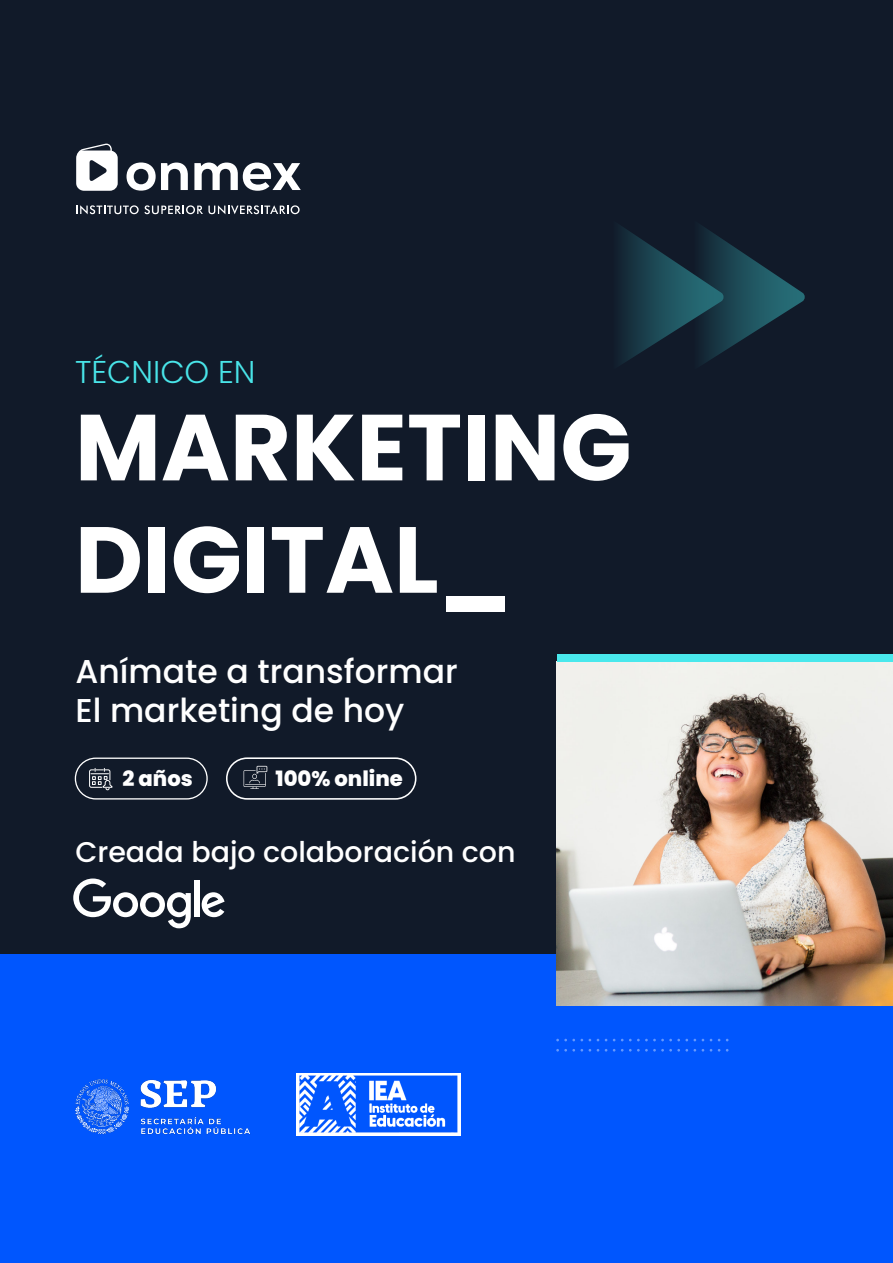
<style>
.page{position:relative;width:893px;height:1263px;background:#fff}
.page>*{position:absolute;margin:0;border:0;box-sizing:border-box;transform-origin:0 0}
.t1{font:700 93.6px/112.4px "Poppins";color:#fff}
.t2{font:500 33px/39.6px "Poppins";color:#fff}
.t3{font:300 31.5px "Poppins";color:#49e4e8}
.t4{font:500 28.5px "Poppins";color:#fff}
.t5{font:800 21.15px "Poppins";color:#fff}
</style>
<div class="page">
<div style="left:0;top:0;width:893px;height:954px;background:#111a29"></div>
<div style="left:0;top:954px;width:893px;height:309px;background:#0056fe"></div>
<svg style="left:621px;top:226px;width:184px;height:138px"></svg>
<svg style="left:127px;top:162px;width:61px;height:29px"></svg>
<svg style="left:194px;top:163px;width:107px;height:28px"></svg>
<svg style="left:76px;top:144px;width:42px;height:47px"></svg>
<svg style="left:76px;top:205px;width:224px;height:9px"></svg>
<div style="left:226px;top:757px;width:190px;height:43px;border:2px solid #fff;border-radius:20px"></div>
<svg style="left:244px;top:766px;width:23px;height:23px"></svg>
<div style="left:75px;top:757px;width:133px;height:42px;border:1px solid #fff;border-radius:20px"></div>
<svg style="left:89px;top:768px;width:24px;height:23px"></svg>
<svg style="left:556px;top:1049px;width:27px;height:2px"></svg>
<svg style="left:556px;top:1039px;width:27px;height:2px"></svg>
<svg style="left:621px;top:1049px;width:75px;height:2px"></svg>
<svg style="left:621px;top:1039px;width:75px;height:2px"></svg>
<img style="left:557px;top:662px;width:336px;height:343px">
<div style="left:557px;top:654px;width:336px;height:8px;background:#49e8ec"></div>
<img style="left:75px;top:1079px;width:176px;height:56px">
<img style="left:296px;top:1073px;width:165px;height:62px">
<div style="left:194px;top:880px;width:5px;height:36px;background:#fff"></div>
<svg style="left:202px;top:892px;width:23px;height:25px"></svg>
<svg style="left:73px;top:878px;width:118px;height:50px"></svg>
<p class="t3" style="left:75px;top:353px;width:182px">TÉCNICO EN</p>
<h1 class="t1" style="left:75px;top:392px;width:558px">MARKETING<br>DIGITAL_</h1>
<p class="t2" style="left:75px;top:651px;width:384px">Anímate a transformar<br>El marketing de hoy</p>
<p class="t5" style="left:122px;top:767px;width:72px">2 años</p>
<p class="t5" style="left:276px;top:767px;width:129px">100% online</p>
<p class="t4" style="left:75px;top:835px;width:442px">Creada bajo colaboración con</p>
</div>
